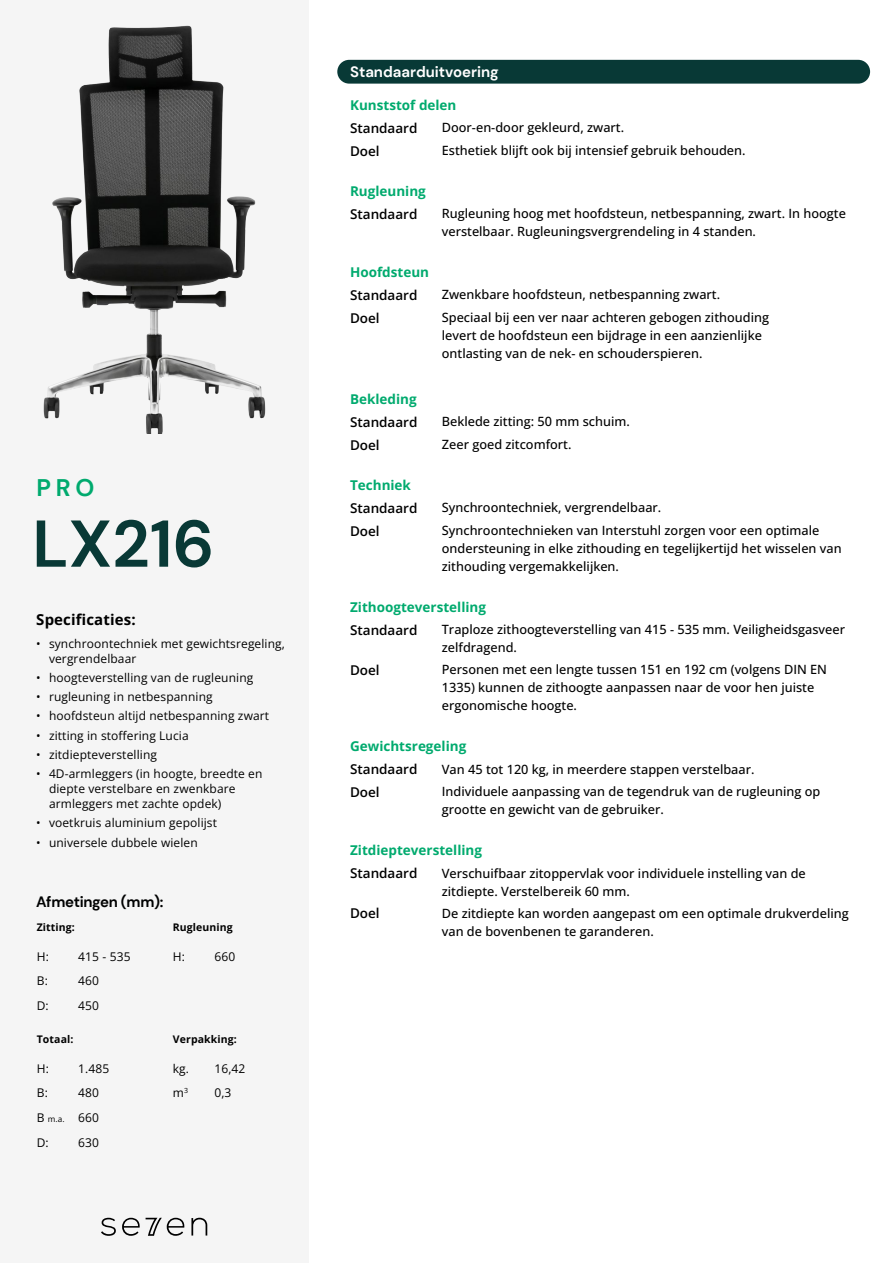
<style>
.page{position:relative;width:893px;height:1263px;background:#fff}
.page>*{position:absolute;margin:0;border:0;box-sizing:border-box;transform-origin:0 0}
.t1{font:700 66px "DM Sans";color:#093936}
.t2{font:700 24px "DM Sans";color:#00aa6e}
.t3{font:700 15px "DM Sans";color:#fff}
.t4{font:700 15px "DM Sans";letter-spacing:-.02em;color:#000101}
.t5{font:700 15px "Open Sans";letter-spacing:.01em;color:#000}
.t6{font:700 13.5px "Open Sans";color:#00aa6e}
.t7{font:600 13.5px "Open Sans";color:#000}
.t8{font:500 12.75px/18px "Open Sans";color:#000}
.t9{font:12px/15px "Open Sans";letter-spacing:.01em;color:#000}
.t10{font:700 10.5px "Open Sans";letter-spacing:.01em;color:#000}
.s1{font-size:8.25px}
</style>
<div class="page">
<div style="left:0;top:0;width:308px;height:1263px;background:#f5f5f5"></div>
<hr style="left:892px;top:0;width:1px;height:1263px;background:#343433">
<img style="left:43px;top:25px;width:223px;height:409px">
<div style="left:337px;top:60px;width:533px;height:24px;background:#083936;border-radius:12px"></div>
<svg style="left:101px;top:1218px;width:15px;height:18px"></svg>
<svg style="left:122px;top:1218px;width:18px;height:18px"></svg>
<svg style="left:191px;top:1218px;width:16px;height:17px"></svg>
<svg style="left:146px;top:1218px;width:39px;height:18px"></svg>
<h2 class="t2" style="left:37px;top:473px;width:60px">PRO</h2>
<h1 class="t1" style="left:32px;top:502px;width:184px">LX216</h1>
<p class="t5" style="left:36px;top:610px;width:101px">Specificaties:</p>
<p class="t9" style="left:49px;top:635px;width:237px;text-indent:-13px">• synchroontechniek met gewichtsregeling, vergrendelbaar</p>
<p class="t9" style="left:36px;top:670px;width:219px">• hoogteverstelling van de rugleuning</p>
<p class="t9" style="left:36px;top:689px;width:178px">• rugleuning in netbespanning</p>
<p class="t9" style="left:36px;top:708px;width:234px">• hoofdsteun altijd netbespanning zwart</p>
<p class="t9" style="left:36px;top:727px;width:154px">• zitting in stoffering Lucia</p>
<p class="t9" style="left:36px;top:747px;width:122px">• zitdiepteverstelling</p>
<p class="t9" style="left:49px;top:766px;width:215px;text-indent:-13px">• 4D-armleggers (in hoogte, breedte en diepte verstelbare en zwenkbare armleggers met zachte opdek)</p>
<p class="t9" style="left:36px;top:815px;width:182px">• voetkruis aluminium gepolijst</p>
<p class="t9" style="left:36px;top:834px;width:163px">• universele dubbele wielen</p>
<p class="t4" style="left:36px;top:892px;width:129px">Afmetingen (mm):</p>
<p class="t10" style="left:37px;top:920px;width:40px">Zitting:</p>
<p class="t10" style="left:173px;top:920px;width:61px">Rugleuning</p>
<p class="t9" style="left:37px;top:948px;width:14px">H:</p>
<p class="t9" style="left:78px;top:948px;width:54px">415 - 535</p>
<p class="t9" style="left:173px;top:948px;width:14px">H:</p>
<p class="t9" style="left:214px;top:948px;width:22px">660</p>
<p class="t9" style="left:37px;top:973px;width:13px">B:</p>
<p class="t9" style="left:78px;top:973px;width:22px">460</p>
<p class="t9" style="left:37px;top:998px;width:13px">D:</p>
<p class="t9" style="left:78px;top:998px;width:22px">450</p>
<p class="t10" style="left:37px;top:1032px;width:38px">Totaal:</p>
<p class="t10" style="left:173px;top:1032px;width:65px">Verpakking:</p>
<p class="t9" style="left:37px;top:1060px;width:14px">H:</p>
<p class="t9" style="left:78px;top:1060px;width:33px">1.485</p>
<p class="t9" style="left:173px;top:1060px;width:74px">kg. 16,42</p>
<p class="t9" style="left:37px;top:1085px;width:13px">B:</p>
<p class="t9" style="left:78px;top:1085px;width:22px">480</p>
<p class="t9" style="left:173px;top:1085px;width:17px">m<sup>3</sup></p>
<p class="t9" style="left:214px;top:1085px;width:19px">0,3</p>
<p class="t9" style="left:37px;top:1105px;width:64px;line-height:24.9px">B <span class="s1">m.a.</span> 660<br>D:</p>
<p class="t9" style="left:78px;top:1135px;width:22px">630</p>
<p class="t3" style="left:350px;top:62px;width:150px">Standaarduitvoering</p>
<p class="t6" style="left:350px;top:96px;width:108px">Kunststof delen</p>
<p class="t7" style="left:350px;top:119px;width:69px">Standaard</p>
<p class="t8" style="left:442px;top:118px;width:184px">Door-en-door gekleurd, zwart.</p>
<p class="t7" style="left:350px;top:142px;width:31px">Doel</p>
<p class="t8" style="left:442px;top:141px;width:305px">Esthetiek blijft ook bij intensief gebruik behouden.</p>
<p class="t6" style="left:350px;top:182px;width:77px">Rugleuning</p>
<p class="t7" style="left:350px;top:205px;width:69px">Standaard</p>
<p class="t8" style="left:442px;top:204px;width:406px">Rugleuning hoog met hoofdsteun, netbespanning, zwart. In hoogte verstelbaar. Rugleuningsvergrendeling in 4 standen.</p>
<p class="t6" style="left:350px;top:263px;width:81px">Hoofdsteun</p>
<p class="t7" style="left:350px;top:286px;width:69px">Standaard</p>
<p class="t8" style="left:442px;top:285px;width:280px">Zwenkbare hoofdsteun, netbespanning zwart.</p>
<p class="t7" style="left:350px;top:309px;width:31px">Doel</p>
<p class="t8" style="left:442px;top:308px;width:329px">Speciaal bij een ver naar achteren gebogen zithouding levert de hoofdsteun een bijdrage in een aanzienlijke ontlasting van de nek- en schouderspieren.</p>
<p class="t6" style="left:350px;top:390px;width:68px">Bekleding</p>
<p class="t7" style="left:350px;top:413px;width:69px">Standaard</p>
<p class="t8" style="left:442px;top:412px;width:190px">Beklede zitting: 50 mm schuim.</p>
<p class="t7" style="left:350px;top:436px;width:31px">Doel</p>
<p class="t8" style="left:442px;top:435px;width:131px">Zeer goed zitcomfort.</p>
<p class="t6" style="left:350px;top:476px;width:62px">Techniek</p>
<p class="t7" style="left:350px;top:499px;width:69px">Standaard</p>
<p class="t8" style="left:442px;top:498px;width:221px">Synchroontechniek, vergrendelbaar.</p>
<p class="t7" style="left:350px;top:522px;width:31px">Doel</p>
<p class="t8" style="left:442px;top:521px;width:401px">Synchroontechnieken van Interstuhl zorgen voor een optimale ondersteuning in elke zithouding en tegelijkertijd het wisselen van zithouding vergemakkelijken.</p>
<p class="t6" style="left:350px;top:598px;width:138px">Zithoogteverstelling</p>
<p class="t7" style="left:350px;top:621px;width:69px">Standaard</p>
<p class="t8" style="left:442px;top:620px;width:405px">Traploze zithoogteverstelling van 415 - 535 mm. Veiligheidsgasveer zelfdragend.</p>
<p class="t7" style="left:350px;top:661px;width:31px">Doel</p>
<p class="t8" style="left:442px;top:660px;width:387px">Personen met een lengte tussen 151 en 192 cm (volgens DIN EN<br>1335) kunnen de zithoogte aanpassen naar de voor hen juiste ergonomische hoogte.</p>
<p class="t6" style="left:350px;top:737px;width:118px">Gewichtsregeling</p>
<p class="t7" style="left:350px;top:760px;width:69px">Standaard</p>
<p class="t8" style="left:442px;top:759px;width:314px">Van 45 tot 120 kg, in meerdere stappen verstelbaar.</p>
<p class="t7" style="left:350px;top:783px;width:31px">Doel</p>
<p class="t8" style="left:442px;top:782px;width:380px">Individuele aanpassing van de tegendruk van de rugleuning op grootte en gewicht van de gebruiker.</p>
<p class="t6" style="left:350px;top:841px;width:134px">Zitdiepteverstelling</p>
<p class="t7" style="left:350px;top:864px;width:69px">Standaard</p>
<p class="t8" style="left:442px;top:863px;width:365px">Verschuifbaar zitoppervlak voor individuele instelling van de zitdiepte. Verstelbereik 60 mm.</p>
<p class="t7" style="left:350px;top:904px;width:31px">Doel</p>
<p class="t8" style="left:442px;top:904px;width:408px">De zitdiepte kan worden aangepast om een optimale drukverdeling van de bovenbenen te garanderen.</p>
</div>
